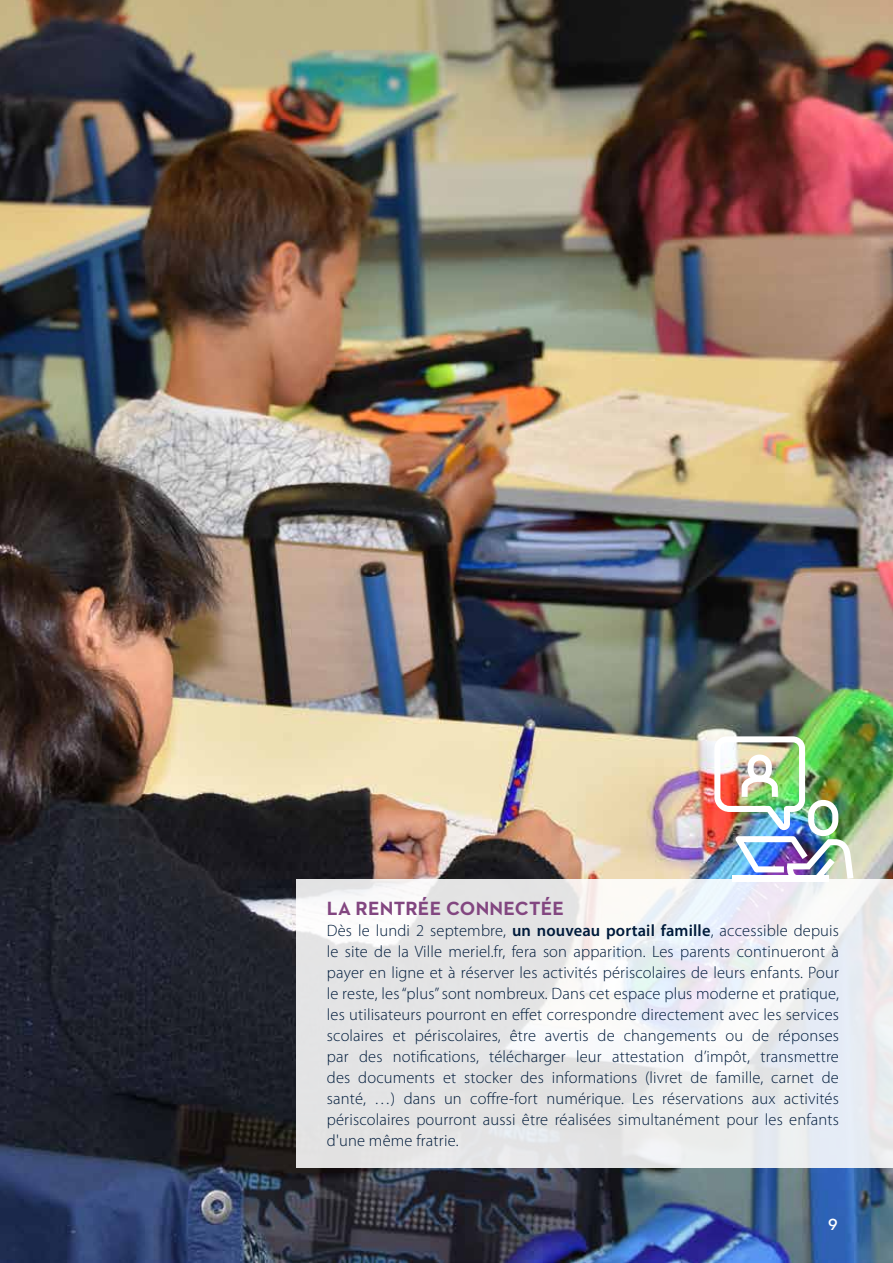
<style>
.page{position:relative;width:893px;height:1263px;background:#fff}
.page>*{position:absolute;margin:0;border:0;box-sizing:border-box;transform-origin:0 0}
.t1{font:700 19.5px "Neutraface 2 Text";letter-spacing:.01em;color:#824680}
.t2{font:300 16.5px/21px "Myriad Pro";letter-spacing:.01em;color:#001b3b;text-align:justify}
.t3{font:600 16.5px "Neutraface 2 Text";color:#fff}
.s1{font-weight:600}
</style>
<div class="page">
<img style="left:0;top:0;width:893px;height:1263px">
<svg style="left:296px;top:879px;width:597px;height:288px;fill:#e5e8eb"></svg>
<img style="left:714px;top:736px;width:139px;height:145px">
<p class="t1" style="left:327px;top:896px;width:239px">LA RENTRÉE CONNECTÉE</p>
<p class="t2" style="left:327px;top:920px;width:514px">Dès le lundi 2 septembre, <span class="s1">un nouveau portail famille</span>, accessible depuis le site de la Ville meriel.fr, fera son apparition. Les parents continueront à payer en ligne et à réserver les activités périscolaires de leurs enfants. Pour le reste, les ‘‘plus’’ sont nombreux. Dans cet espace plus moderne et pratique, les utilisateurs pourront en effet correspondre directement avec les services scolaires et périscolaires, être avertis de changements ou de réponses par des notifications, télécharger leur attestation d’impôt, transmettre des documents et stocker des informations (livret de famille, carnet de santé, …) dans un coffre-fort numérique. Les réservations aux activités périscolaires pourront aussi être réalisées simultanément pour les enfants d'une même fratrie.</p>
<p class="t3" style="left:828px;top:1214px;width:11px">9</p>
</div>
